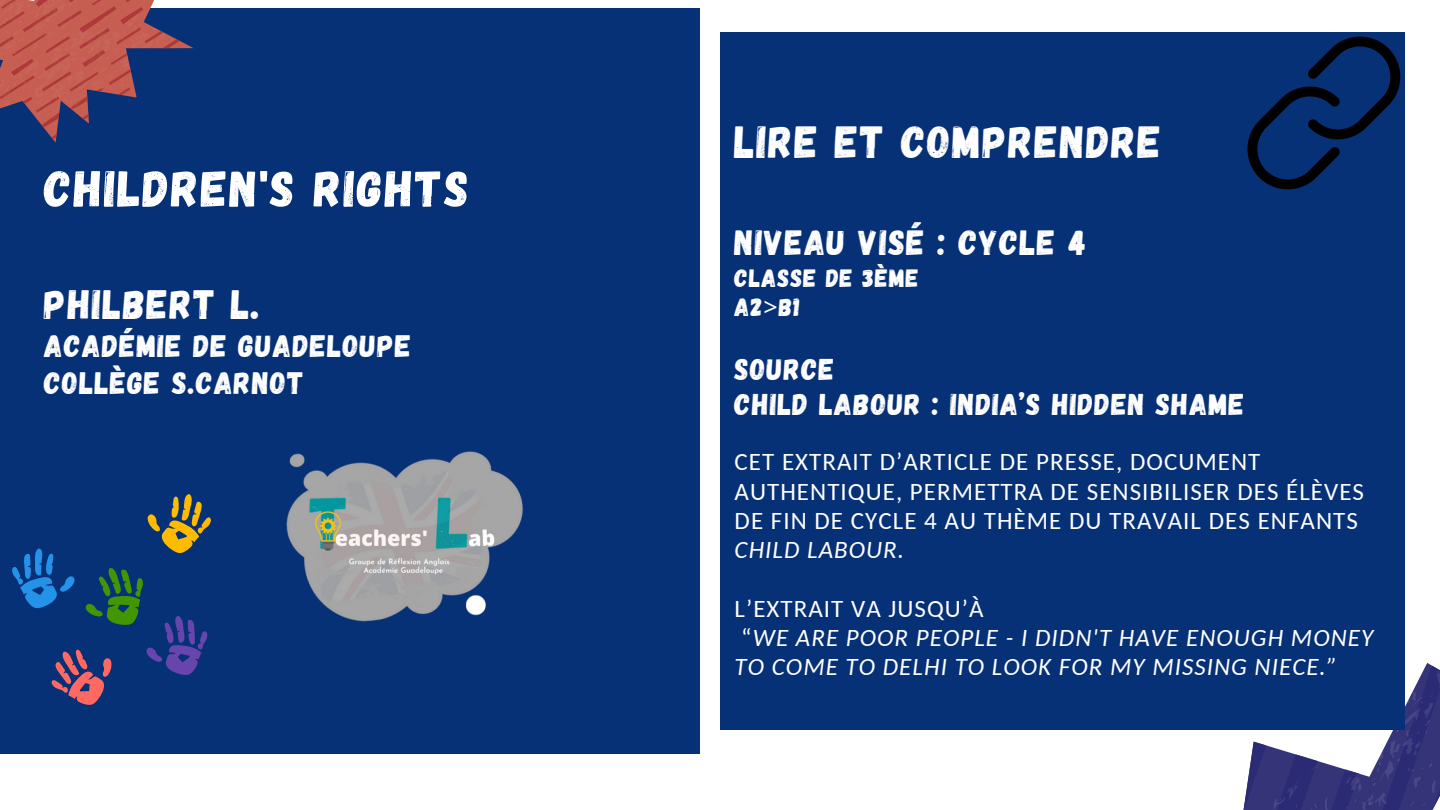
<style>
.page{position:relative;width:1440px;height:810px;background:#fff}
.page>*{position:absolute;margin:0;border:0;box-sizing:border-box;transform-origin:0 0}
.t1{font:51px "Gagalin";letter-spacing:.04em;color:#fff}
.t2{font:45px "Gagalin";letter-spacing:.04em;color:#fff}
.t3{font:41px "Gagalin";letter-spacing:.04em;color:#fff}
.t4{font:35px "Gagalin";letter-spacing:.04em;color:#fff}
.t5{font:31px/36.8px "Gagalin";letter-spacing:.04em;color:#fff}
.t6{font:30px/35.2px "Gagalin";letter-spacing:.04em;color:#fff}
.t7{font:25px/29.2px "Carlito";letter-spacing:.04em;color:#fff}
.t8{font:italic 25px/29.2px "Carlito";letter-spacing:.04em;color:#fff}
.t9{font:25px/29.2px "Gagalin";letter-spacing:.04em;color:#fff}
.s1{font-family:"Noto Sans"}
.s2{font-style:italic}
.s3{font-style:normal}
</style>
<div class="page">
<div style="left:0;top:8px;width:699px;height:745px;background:#073176"></div>
<svg style="left:1235px;top:663px;width:205px;height:147px"></svg>
<svg style="left:0;top:0;width:194px;height:143px"></svg>
<img style="left:286px;top:451px;width:237px;height:171px">
<div style="left:720px;top:32px;width:684px;height:697px;background:#073176"></div>
<svg style="left:1247px;top:37px;width:153px;height:152px"></svg>
<svg style="left:12px;top:494px;width:199px;height:211px"></svg>
<p class="t1" style="left:44px;top:156px;width:426px">CHILDREN'S RIGHTS</p>
<h1 class="t3" style="left:44px;top:277px;width:217px">PHILBERT L.</h1>
<h1 class="t5" style="left:44px;top:326px;width:368px">ACADÉMIE DE GUADELOUPE<br>COLLÈGE S.CARNOT</h1>
<p class="t2" style="left:735px;top:113px;width:428px">LIRE ET COMPRENDRE</p>
<p class="t4" style="left:735px;top:220px;width:353px">NIVEAU VISÉ : CYCLE 4</p>
<p class="t9" style="left:735px;top:262px;width:186px">CLASSE DE 3ÈME<br>A2<span class="s1">&gt;</span>B1</p>
<p class="t6" style="left:735px;top:350px;width:511px">SOURCE<br>CHILD LABOUR : INDIA’S HIDDEN SHAME</p>
<h2 class="t7" style="left:735px;top:450px;width:631px">CET EXTRAIT D’ARTICLE DE PRESSE, DOCUMENT AUTHENTIQUE, PERMETTRA DE SENSIBILISER DES ÉLÈVES DE FIN DE CYCLE 4 AU THÈME DU TRAVAIL DES ENFANTS <span class="s2">CHILD LABOUR.</span></h2>
<h3 class="t7" style="left:735px;top:596px;width:251px">L’EXTRAIT VA JUSQU’À</h3>
<h4 class="t8" style="left:735px;top:625px;width:640px"><span class="s3">“</span>WE ARE POOR PEOPLE - I DIDN'T HAVE ENOUGH MONEY<br>TO COME TO DELHI TO LOOK FOR MY MISSING NIECE.”</h4>
</div>
